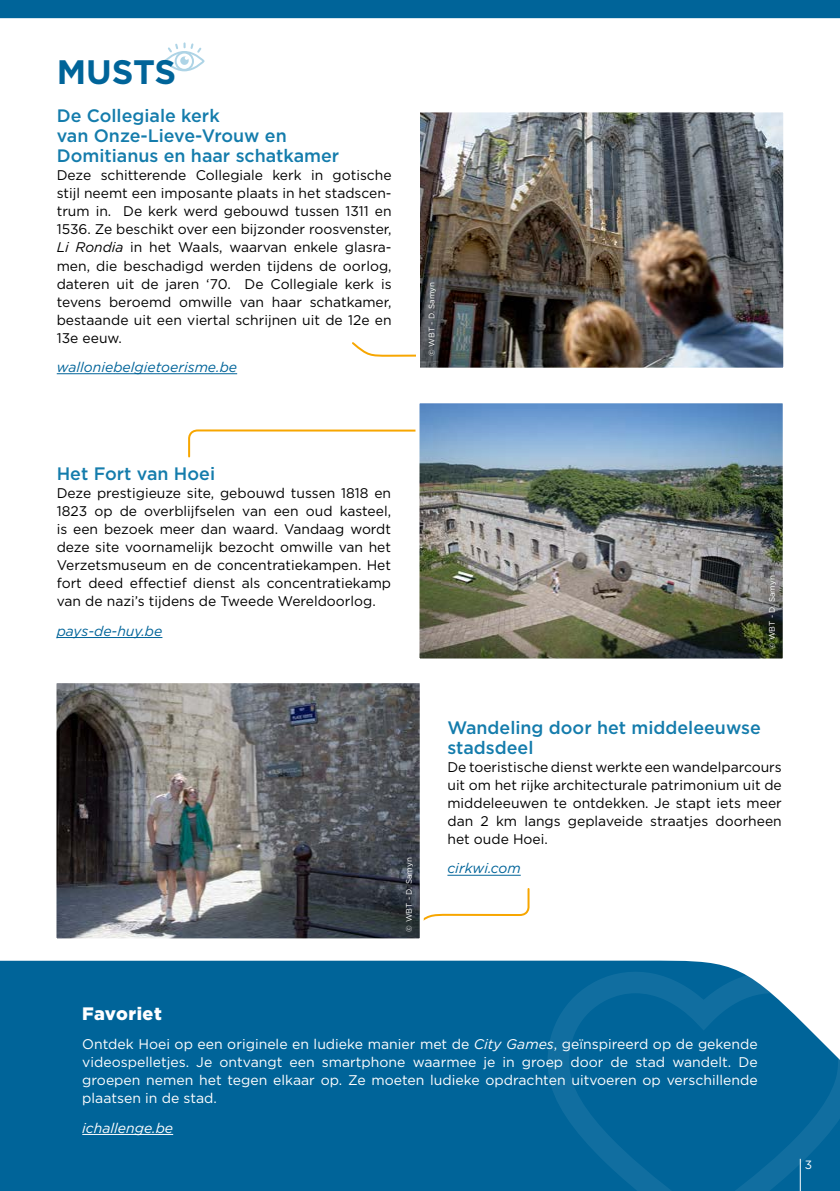
<style>
.page{position:relative;width:840px;height:1191px;background:#fff}
.page>*{position:absolute;margin:0;border:0;box-sizing:border-box;transform-origin:0 0}
.t1{font:700 34px "Gotham";letter-spacing:-.01em;color:#006499}
.t2{font:500 18px/20px "Gotham";color:#147cac}
.t3{font:900 18px "Gotham";letter-spacing:.03em;color:#fff}
.t4{font:14px/18px "Gotham";color:#000;text-align:justify}
.t5{font:14px/18px "Gotham";color:#fff;text-align:justify}
.t6{font:italic 14px "Gotham";color:#006499}
.t7{font:italic 14px "Gotham";color:#fff}
.t8{font:12px "Gotham";color:#fff}
.t9{font:8px "Gotham";color:#fff}
.s1{font-style:italic}
</style>
<div class="page">
<svg style="left:425px;top:888px;width:105px;height:32px"></svg>
<svg style="left:0;top:0;width:839px;height:375px"></svg>
<hr style="left:57px;top:373px;width:180px;height:1px;background:#006499">
<hr style="left:57px;top:637px;width:105px;height:1px;background:#006499">
<svg style="left:350px;top:340px;width:64px;height:28px"></svg>
<img style="left:414px;top:106px;width:374px;height:268px">
<div style="left:0;top:960px;width:839px;height:231px;background:#006499"></div>
<svg style="left:542px;top:964px;width:297px;height:96px"></svg>
<hr style="left:82px;top:1134px;width:91px;height:1px;background:#fff">
<hr style="left:447px;top:875px;width:73px;height:1px;background:#006499">
<svg style="left:188px;top:429px;width:225px;height:29px"></svg>
<svg style="left:56px;top:683px;width:369px;height:256px;background:#656668"></svg>
<img style="left:413px;top:403px;width:370px;height:256px">
<div style="left:180px;top:56px;width:8px;height:9px;background:#aed4e6;border-radius:50%"></div>
<div style="left:164px;top:51px;width:40px;height:20px;border:2px solid #aed4e6;border-radius:50%"></div>
<svg style="left:166px;top:42px;width:37px;height:18px"></svg>
<div style="left:174px;top:52px;width:20px;height:19px;border:2px solid #aed4e6;border-radius:50%"></div>
<hr style="left:799px;top:1158px;width:1px;height:33px;background:#fff">
<h1 class="t1" style="left:57px;top:50px;width:121px">MUSTS</h1>
<p class="t2" style="left:57px;top:106px;width:284px">De Collegiale kerk<br>van Onze-Lieve-Vrouw en<br>Domitianus en haar schatkamer</p>
<p class="t4" style="left:57px;top:166px;width:336px">Deze schitterende Collegiale kerk in gotische stijl neemt een imposante plaats in het stadscen&shy;trum in. De kerk werd gebouwd tussen 1311 en 1536. Ze beschikt over een bijzonder roosvenster, <span class="s1">Li Rondia</span> in het Waals, waarvan enkele glasra&shy;men, die beschadigd werden tijdens de oorlog, dateren uit de jaren ‘70. De Collegiale kerk is tevens beroemd omwille van haar schatkamer, bestaande uit een viertal schrijnen uit de 12e en 13e eeuw.</p>
<p class="t6" style="left:57px;top:358px;width:182px">walloniebelgietoerisme.be</p>
<p class="t9" style="left:426px;top:356px;width:75px;rotate:-90deg">© WBT - D. Samyn</p>
<p class="t2" style="left:57px;top:463px;width:160px">Het Fort van Hoei</p>
<p class="t4" style="left:57px;top:484px;width:336px">Deze prestigieuze site, gebouwd tussen 1818 en 1823 op de overblijfselen van een oud kasteel, is een bezoek meer dan waard. Vandaag wordt deze site voornamelijk bezocht omwille van het Verzetsmuseum en de concentratiekampen. Het fort deed effectief dienst als concentratiekamp van de nazi’s tijdens de Tweede Wereldoorlog.</p>
<p class="t6" style="left:57px;top:622px;width:107px">pays-de-huy.be</p>
<p class="t9" style="left:404px;top:931px;width:75px;rotate:-90deg">© WBT - D. Samyn</p>
<p class="t9" style="left:766px;top:649px;width:75px;rotate:-90deg">© WBT - D. Samyn</p>
<p class="t2" style="left:447px;top:717px;width:314px">Wandeling door het middeleeuwse stadsdeel</p>
<p class="t4" style="left:447px;top:757px;width:336px">De toeristische dienst werkte een wandelparcours uit om het rijke architecturale patrimonium uit de middeleeuwen te ontdekken. Je stapt iets meer dan 2 km langs geplaveide straatjes doorheen het oude Hoei.</p>
<p class="t6" style="left:447px;top:859px;width:75px">cirkwi.com</p>
<p class="t3" style="left:82px;top:1003px;width:81px">Favoriet</p>
<p class="t5" style="left:82px;top:1035px;width:676px">Ontdek Hoei op een originele en ludieke manier met de <span class="s1">City Games</span>, geïnspireerd op de gekende videospelletjes. Je ontvangt een smartphone waarmee je in groep door de stad wandelt. De groepen nemen het tegen elkaar op. Ze moeten ludieke opdrachten uitvoeren op verschillende plaatsen in de stad.</p>
<p class="t7" style="left:82px;top:1118px;width:92px">ichallenge.be</p>
<p class="t8" style="left:804px;top:1156px;width:9px">3</p>
</div>
